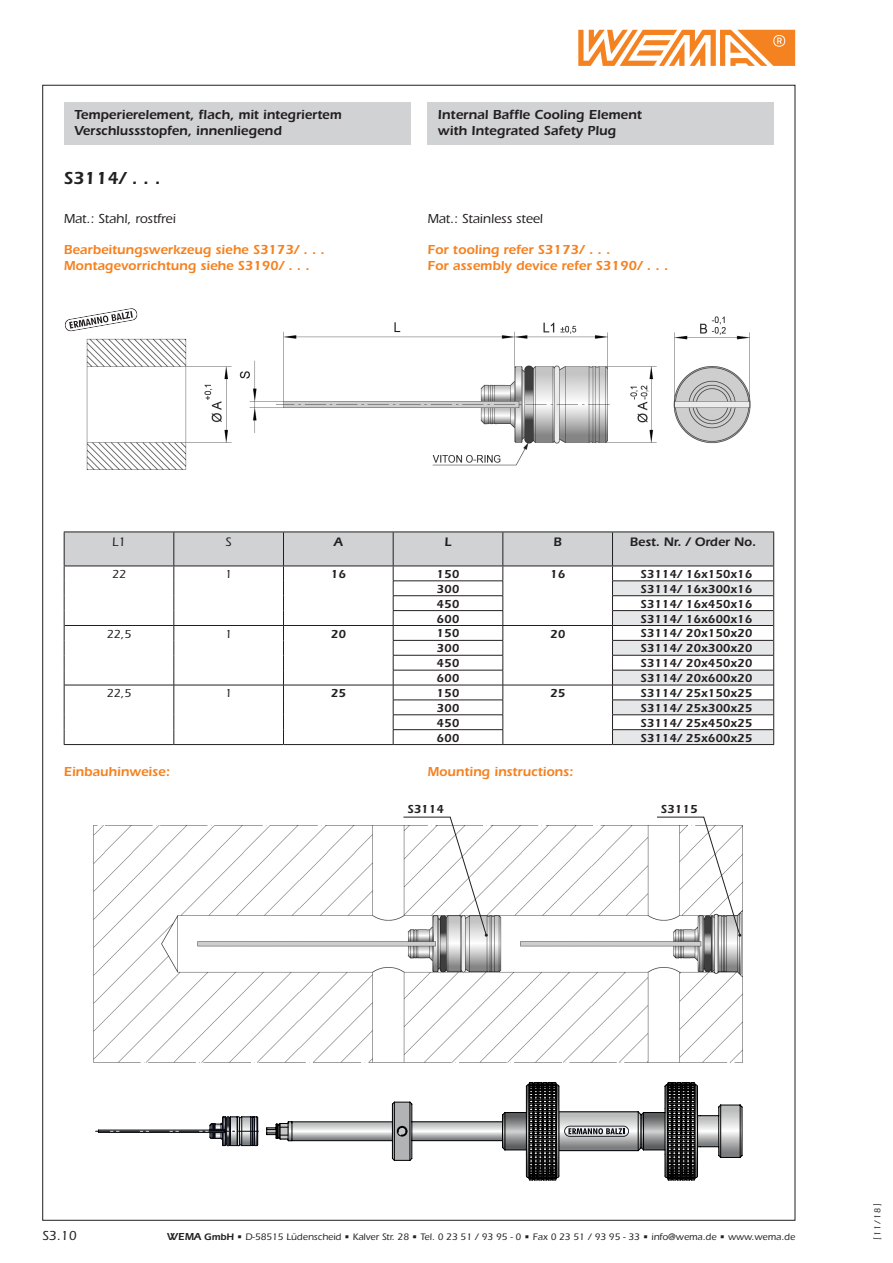
<style>
.page{position:relative;width:893px;height:1263px;background:#fff}
.page>*{position:absolute;margin:0;border:0;box-sizing:border-box;transform-origin:0 0}
.t1{font:600 18px "Itc Eras";color:#231f20}
.t2{font:600 13.5px "Itc Eras";color:#f58220}
.t3{font:600 13.5px "Itc Eras";color:#231f20}
.t4{font:500 13.5px "Itc Eras";color:#231f20}
.t5{font:600 12.75px "Itc Eras";color:#231f20}
.t6{font:500 12.75px "Itc Eras";color:#231f20}
.t7{font:600 12px "Itc Eras";color:#231f20}
.t8{font:500 12px "Itc Eras";color:#231f20}
.t9{font:500 9.75px "Itc Eras";color:#231f20}
.t10{font:500 9px "Itc Eras";color:#231f20;scale:.95 1}
.s1{font-weight:600;font-size:10.5px}
.s2{font-weight:600}
</style>
<div class="page">
<div style="left:64px;top:102px;width:347px;height:43px;background:#d1d2d4"></div>
<div style="left:427px;top:102px;width:347px;height:43px;background:#d1d2d4"></div>
<svg style="left:578px;top:30px;width:217px;height:36px"></svg>
<img style="left:86px;top:316px;width:665px;height:154px">
<img style="left:93px;top:825px;width:650px;height:238px">
<svg style="left:64px;top:532px;width:710px;height:212px"></svg>
<hr style="left:64px;top:744px;width:110px;height:1px;background:#231f20">
<hr style="left:174px;top:744px;width:109px;height:1px;background:#231f20">
<hr style="left:283px;top:744px;width:110px;height:1px;background:#231f20">
<hr style="left:393px;top:744px;width:110px;height:1px;background:#231f20">
<hr style="left:503px;top:744px;width:109px;height:1px;background:#231f20">
<hr style="left:612px;top:744px;width:162px;height:1px;background:#231f20">
<hr style="left:393px;top:581px;width:110px;height:1px;background:#231f20">
<hr style="left:612px;top:581px;width:161px;height:1px;background:#231f20">
<hr style="left:393px;top:595px;width:110px;height:1px;background:#231f20">
<hr style="left:612px;top:595px;width:161px;height:1px;background:#231f20">
<hr style="left:393px;top:610px;width:110px;height:1px;background:#231f20">
<hr style="left:612px;top:610px;width:161px;height:1px;background:#231f20">
<hr style="left:65px;top:625px;width:109px;height:1px;background:#231f20">
<hr style="left:174px;top:625px;width:109px;height:1px;background:#231f20">
<hr style="left:283px;top:625px;width:110px;height:1px;background:#231f20">
<hr style="left:393px;top:625px;width:110px;height:1px;background:#231f20">
<hr style="left:503px;top:625px;width:109px;height:1px;background:#231f20">
<hr style="left:612px;top:625px;width:161px;height:1px;background:#231f20">
<hr style="left:393px;top:640px;width:110px;height:1px;background:#231f20">
<hr style="left:612px;top:640px;width:161px;height:1px;background:#231f20">
<hr style="left:393px;top:655px;width:110px;height:1px;background:#231f20">
<hr style="left:612px;top:655px;width:161px;height:1px;background:#231f20">
<hr style="left:393px;top:670px;width:110px;height:1px;background:#231f20">
<hr style="left:612px;top:670px;width:161px;height:1px;background:#231f20">
<hr style="left:65px;top:685px;width:109px;height:1px;background:#231f20">
<hr style="left:174px;top:685px;width:109px;height:1px;background:#231f20">
<hr style="left:283px;top:685px;width:110px;height:1px;background:#231f20">
<hr style="left:393px;top:685px;width:110px;height:1px;background:#231f20">
<hr style="left:503px;top:685px;width:109px;height:1px;background:#231f20">
<hr style="left:612px;top:685px;width:161px;height:1px;background:#231f20">
<hr style="left:393px;top:700px;width:110px;height:1px;background:#231f20">
<hr style="left:612px;top:700px;width:161px;height:1px;background:#231f20">
<hr style="left:393px;top:714px;width:110px;height:1px;background:#231f20">
<hr style="left:612px;top:714px;width:161px;height:1px;background:#231f20">
<hr style="left:393px;top:729px;width:110px;height:1px;background:#231f20">
<hr style="left:612px;top:729px;width:161px;height:1px;background:#231f20">
<hr style="left:64px;top:531px;width:110px;height:1px;background:#231f20">
<hr style="left:64px;top:532px;width:1px;height:34px;background:#231f20">
<hr style="left:174px;top:531px;width:109px;height:1px;background:#231f20">
<hr style="left:283px;top:531px;width:110px;height:1px;background:#231f20">
<hr style="left:393px;top:531px;width:110px;height:1px;background:#231f20">
<hr style="left:503px;top:531px;width:109px;height:1px;background:#231f20">
<hr style="left:612px;top:531px;width:162px;height:1px;background:#231f20">
<hr style="left:773px;top:532px;width:1px;height:34px;background:#231f20">
<hr style="left:64px;top:566px;width:110px;height:1px;background:#231f20">
<hr style="left:174px;top:566px;width:109px;height:1px;background:#231f20">
<hr style="left:283px;top:566px;width:110px;height:1px;background:#231f20">
<hr style="left:393px;top:566px;width:110px;height:1px;background:#231f20">
<hr style="left:503px;top:566px;width:109px;height:1px;background:#231f20">
<hr style="left:612px;top:566px;width:162px;height:1px;background:#231f20">
<svg style="left:403px;top:816px;width:85px;height:121px"></svg>
<svg style="left:656px;top:816px;width:85px;height:121px"></svg>
<svg style="left:96px;top:1116px;width:162px;height:30px"></svg>
<svg style="left:266px;top:1082px;width:476px;height:98px"></svg>
<svg style="left:64px;top:308px;width:74px;height:24px"></svg>
<p class="t3" style="left:74px;top:106px;width:269px">Temperierelement, flach, mit integriertem</p>
<p class="t3" style="left:74px;top:122px;width:209px">Verschlussstopfen, innenliegend</p>
<p class="t1" style="left:64px;top:167px;width:98px">S3114/ . . .</p>
<p class="t4" style="left:64px;top:211px;width:114px">Mat.: Stahl, rostfrei</p>
<p class="t2" style="left:64px;top:242px;width:262px">Bearbeitungswerkzeug siehe S3173/ . . .</p>
<p class="t2" style="left:64px;top:258px;width:247px">Montagevorrichtung siehe S3190/ . . .</p>
<p class="t3" style="left:438px;top:106px;width:205px">Internal Baffle Cooling Element</p>
<p class="t3" style="left:438px;top:122px;width:180px">with Integrated Safety Plug</p>
<p class="t4" style="left:427px;top:211px;width:117px">Mat.: Stainless steel</p>
<p class="t2" style="left:427px;top:242px;width:184px">For tooling refer S3173/ . . .</p>
<p class="t2" style="left:427px;top:258px;width:242px">For assembly device refer S3190/ . . .</p>
<p class="t6" style="left:112px;top:534px;width:15px">L1</p>
<p class="t6" style="left:226px;top:534px;width:8px">S</p>
<p class="t5" style="left:334px;top:534px;width:10px">A</p>
<p class="t5" style="left:445px;top:534px;width:8px">L</p>
<p class="t5" style="left:553px;top:534px;width:10px">B</p>
<p class="t5" style="left:630px;top:534px;width:128px">Best. Nr. / Order No.</p>
<p class="t8" style="left:112px;top:567px;width:16px">22</p>
<p class="t8" style="left:225px;top:567px;width:9px">1</p>
<p class="t7" style="left:331px;top:567px;width:17px">16</p>
<p class="t7" style="left:437px;top:567px;width:24px">150</p>
<p class="t7" style="left:550px;top:567px;width:17px">16</p>
<p class="t7" style="left:640px;top:567px;width:114px">S3114/ 16x150x16</p>
<p class="t7" style="left:437px;top:582px;width:24px">300</p>
<p class="t7" style="left:640px;top:582px;width:114px">S3114/ 16x300x16</p>
<p class="t7" style="left:437px;top:597px;width:24px">450</p>
<p class="t7" style="left:640px;top:597px;width:114px">S3114/ 16x450x16</p>
<p class="t7" style="left:437px;top:612px;width:24px">600</p>
<p class="t7" style="left:640px;top:612px;width:114px">S3114/ 16x600x16</p>
<p class="t8" style="left:107px;top:627px;width:26px">22,5</p>
<p class="t8" style="left:225px;top:627px;width:9px">1</p>
<p class="t7" style="left:331px;top:627px;width:17px">20</p>
<p class="t7" style="left:437px;top:626px;width:24px">150</p>
<p class="t7" style="left:550px;top:627px;width:17px">20</p>
<p class="t7" style="left:640px;top:626px;width:114px">S3114/ 20x150x20</p>
<p class="t7" style="left:437px;top:641px;width:24px">300</p>
<p class="t7" style="left:640px;top:641px;width:114px">S3114/ 20x300x20</p>
<p class="t7" style="left:437px;top:656px;width:24px">450</p>
<p class="t7" style="left:640px;top:656px;width:114px">S3114/ 20x450x20</p>
<p class="t7" style="left:437px;top:671px;width:24px">600</p>
<p class="t7" style="left:640px;top:671px;width:114px">S3114/ 20x600x20</p>
<p class="t8" style="left:107px;top:686px;width:26px">22,5</p>
<p class="t8" style="left:225px;top:686px;width:9px">1</p>
<p class="t7" style="left:331px;top:686px;width:17px">25</p>
<p class="t7" style="left:437px;top:686px;width:24px">150</p>
<p class="t7" style="left:550px;top:686px;width:17px">25</p>
<p class="t7" style="left:640px;top:686px;width:114px">S3114/ 25x150x25</p>
<p class="t7" style="left:437px;top:701px;width:24px">300</p>
<p class="t7" style="left:640px;top:701px;width:114px">S3114/ 25x300x25</p>
<p class="t7" style="left:437px;top:716px;width:24px">450</p>
<p class="t7" style="left:640px;top:716px;width:114px">S3114/ 25x450x25</p>
<p class="t7" style="left:437px;top:731px;width:24px">600</p>
<p class="t7" style="left:640px;top:731px;width:114px">S3114/ 25x600x25</p>
<p class="t2" style="left:64px;top:764px;width:108px">Einbauhinweise:</p>
<p class="t2" style="left:427px;top:764px;width:148px">Mounting instructions:</p>
<p class="t7" style="left:407px;top:802px;width:38px">S3114</p>
<p class="t7" style="left:661px;top:802px;width:38px">S3115</p>
<p class="t4" style="left:43px;top:1227px;width:36px">S3.10</p>
<p class="t9" style="left:167px;top:1231px;width:630px"><span class="s1">WEMA</span> <span class="s2">GmbH</span> • D-58515 Lüdenscheid • Kalver Str. 28 • Tel. 0 23 51 / 93 95 - 0 • Fax 0 23 51 / 93 95 - 33 • info@wema.de • www.wema.de</p>
<p class="t10" style="left:872px;top:1240px;width:40px;rotate:-90deg">[11/18]</p>
</div>
